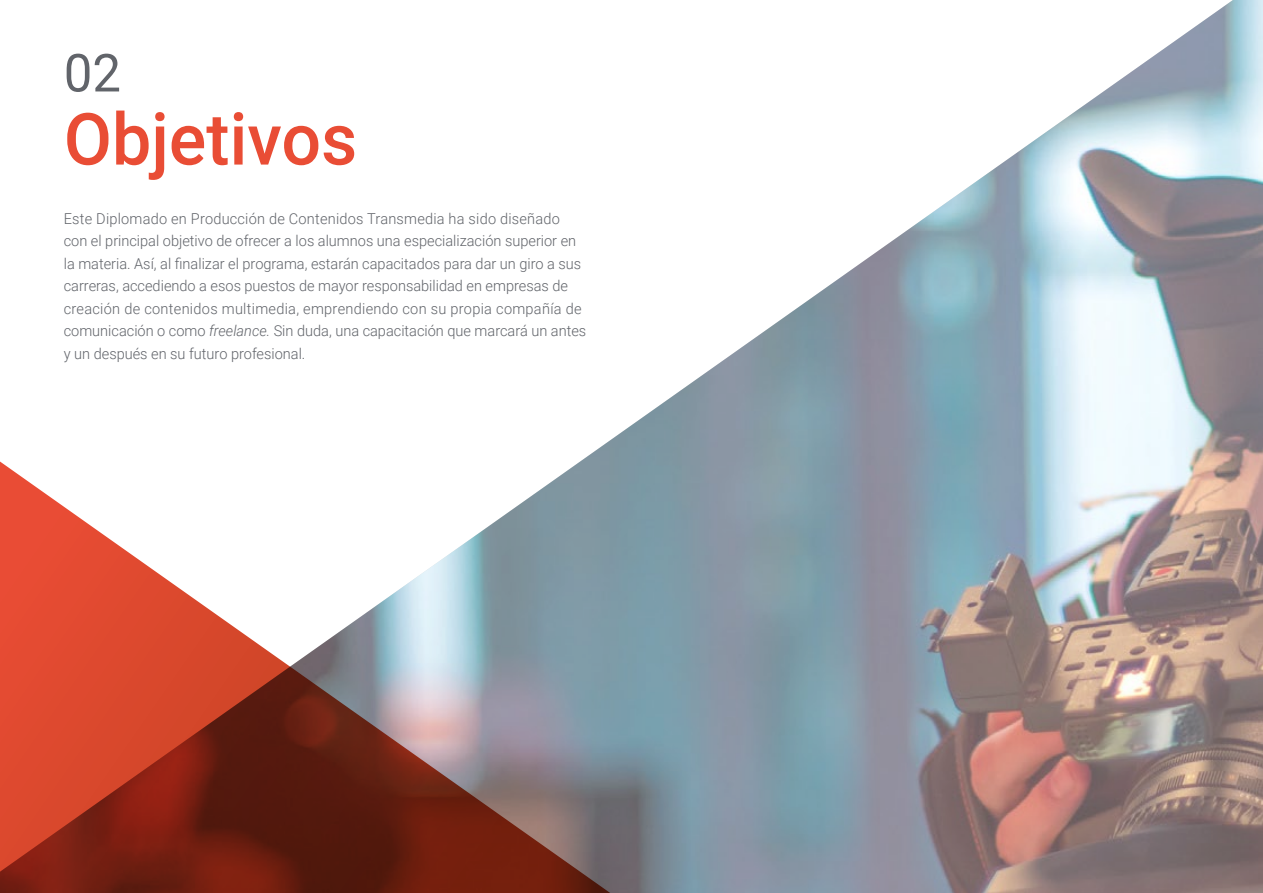
<style>
.page{position:relative;width:1263px;height:893px;background:#fff}
.page>*{position:absolute;margin:0;border:0;box-sizing:border-box;transform-origin:0 0}
.t1{font:500 72px "Roboto";color:#e94d35}
.t2{font:52.5px "Roboto";color:#61646a}
.t3{font:300 15px/22.5px "Roboto";color:#61646a}
.s1{font-style:italic}
</style>
<div class="page">
<img style="left:602px;top:0;width:661px;height:893px">
<svg style="left:0;top:446px;width:640px;height:447px"></svg>
<h2 class="t2" style="left:64px;top:36px;width:59px">02</h2>
<h1 class="t1" style="left:64px;top:89px;width:295px">Objetivos</h1>
<p class="t3" style="left:64px;top:207px;width:524px">Este Diplomado en Producción de Contenidos Transmedia ha sido diseñado con el principal objetivo de ofrecer a los alumnos una especialización superior en la materia. Así, al finalizar el programa, estarán capacitados para dar un giro a sus carreras, accediendo a esos puestos de mayor responsabilidad en empresas de creación de contenidos multimedia, emprendiendo con su propia compañía de comunicación o como <span class="s1">freelance.</span> Sin duda, una capacitación que marcará un antes y un después en su futuro profesional.</p>
</div>
